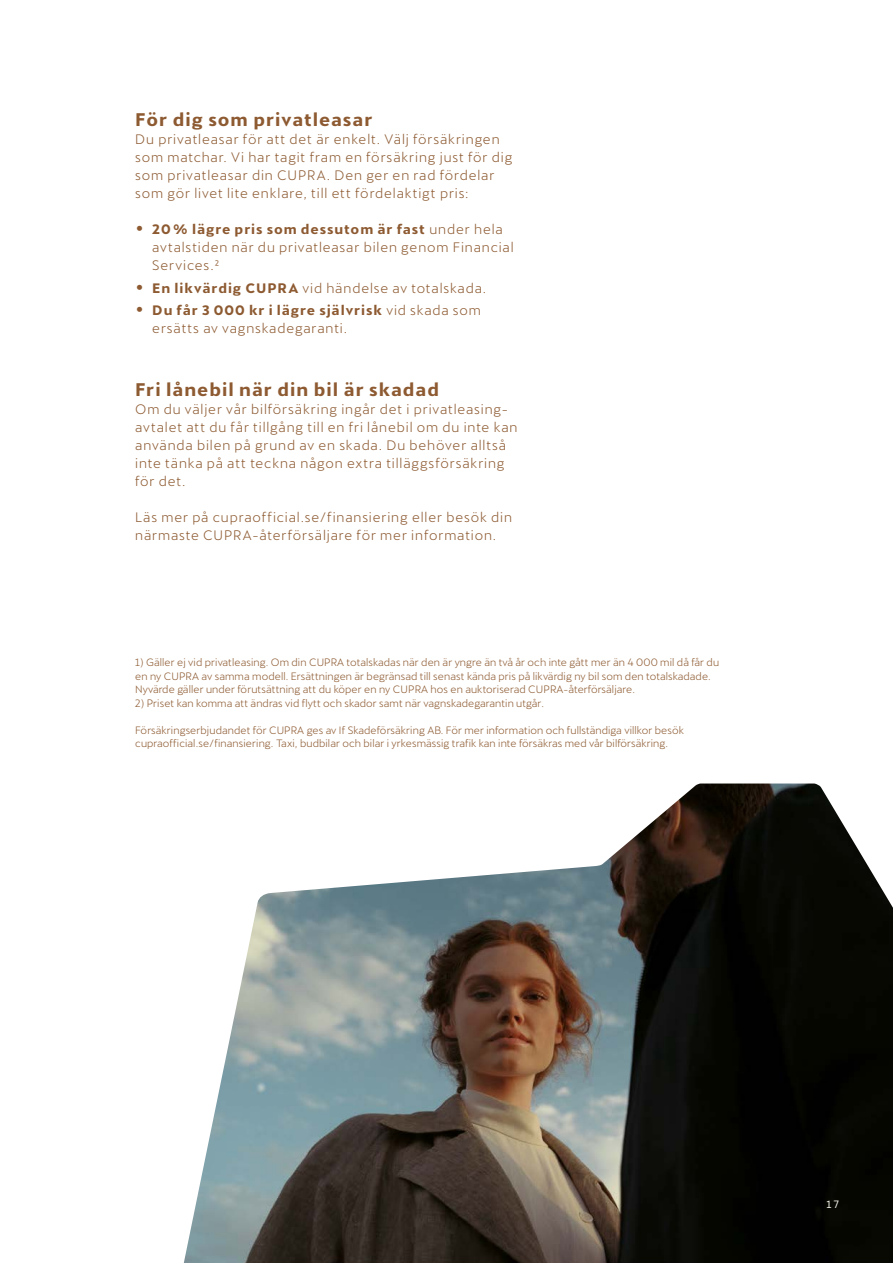
<style>
.page{position:relative;width:893px;height:1263px;background:#fff}
.page>*{position:absolute;margin:0;border:0;box-sizing:border-box;transform-origin:0 0}
.t1{font:700 18px "Cupra";letter-spacing:.055em;color:#8d5a31}
.t2{font:13.5px/18px "Cupra";letter-spacing:.065em;color:#8d5a31}
.t3{font:700 13.5px/22.5px "Cupra";letter-spacing:.07em;color:#8d5a31}
.t4{font:10.5px/13.5px "Cupra";letter-spacing:.01em;color:#8d5a31}
.t5{font:10.5px "Cupra";color:#f6f5ec}
.s1{font-weight:700}
.s2{font-weight:400}
</style>
<div class="page">
<img style="left:184px;top:783px;width:709px;height:480px">
<h1 class="t1" style="left:135px;top:109px;width:239px">För dig som privatleasar</h1>
<p class="t2" style="left:135px;top:128px;width:379px">Du privatleasar för att det är enkelt. Välj försäkringen som matchar. Vi har tagit fram en försäkring just för dig som privatleasar din CUPRA. Den ger en rad fördelar som gör livet lite enklare, till ett fördelaktigt pris:</p>
<p class="t2" style="left:152px;top:218px;width:363px"><span class="s1">20% lägre pris som dessutom är fast</span> under hela avtalstiden när du privatleasar bilen genom Financial<br>Services.²</p>
<p class="t3" style="left:152px;top:277px;width:335px">En likvärdig CUPRA <span class="s2">vid händelse av totalskada.<br></span>Du får 3 000 kr i lägre självrisk <span class="s2">vid skada som</span></p>
<p class="t2" style="left:152px;top:317px;width:196px">ersätts av vagnskadegaranti.</p>
<h1 class="t1" style="left:135px;top:379px;width:305px">Fri lånebil när din bil är skadad</h1>
<p class="t2" style="left:135px;top:398px;width:384px">Om du väljer vår bilförsäkring ingår det i privatleasing&shy;avtalet att du får tillgång till en fri lånebil om du inte kan använda bilen på grund av en skada. Du behöver alltså inte tänka på att teckna någon extra tilläggsförsäkring för det.</p>
<p class="t2" style="left:135px;top:506px;width:378px">Läs mer på cupraofficial.se/finansiering eller besök din närmaste CUPRA-återförsäljare för mer information.</p>
<p class="t4" style="left:135px;top:654px;width:585px">1) Gäller ej vid privatleasing. Om din CUPRA totalskadas när den är yngre än två år och inte gått mer än 4 000 mil då får du en ny CUPRA av samma modell. Ersättningen är begränsad till senast kända pris på likvärdig ny bil som den totalskadade.<br>Nyvärde gäller under förutsättning att du köper en ny CUPRA hos en auktoriserad CUPRA-återförsäljare.</p>
<p class="t4" style="left:135px;top:694px;width:410px">2) Priset kan komma att ändras vid flytt och skador samt när vagnskadegarantin utgår.</p>
<p class="t4" style="left:135px;top:721px;width:550px">Försäkringserbjudandet för CUPRA ges av If Skadeförsäkring AB. För mer information och fullständiga villkor besök cupraofficial.se/finansiering. Taxi, budbilar och bilar i yrkesmässig trafik kan inte försäkras med vår bilförsäkring.</p>
<p class="t5" style="left:827px;top:1194px;width:14px">17</p>
</div>
